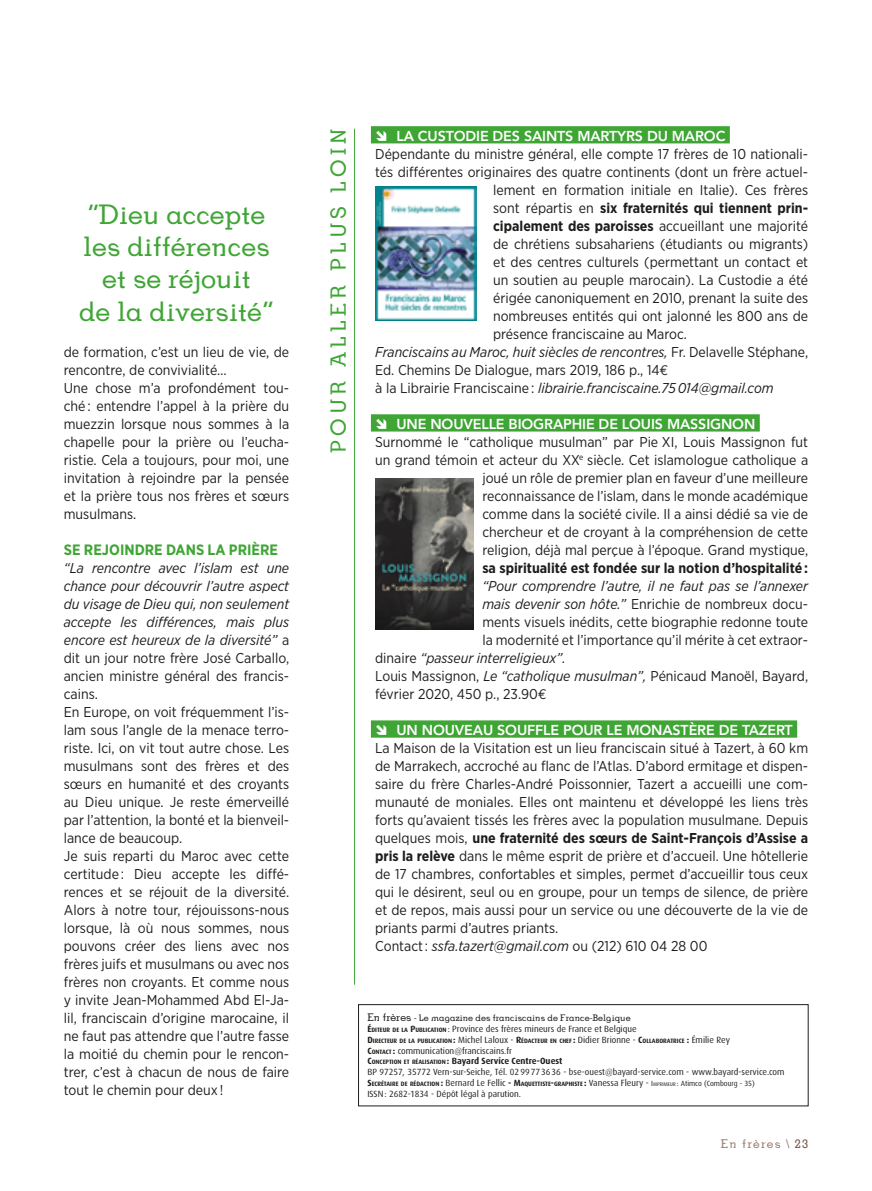
<style>
.page{position:relative;width:872px;height:1191px;background:#fff}
.page>*{position:absolute;margin:0;border:0;box-sizing:border-box;transform-origin:0 0}
.t1{font:27px/32.4px "BDP Old Neo Regular";color:#3fa535;text-align:center}
.t2{font:21px "BDP Old Neo Regular";letter-spacing:.2em;color:#3fa535}
.t3{font:700 15px "Gotham Narrow";color:#3fa535}
.t4{font:14.25px/18px "Gotham Narrow";color:#1d1d1b}
.t5{font:italic 14.25px "Gotham Narrow";color:#1d1d1b}
.t6{font:700 14.25px "Gotham Narrow";color:#1d1d1b}
.t7{font:800 14.25px "Avenir";letter-spacing:-.01em;color:#fff}
.t8{font:12px "BDP Old Neo Regular";letter-spacing:.1em;color:#997b6b}
.t9{font:9px/10.8px "Dax";color:#1d1d1b}
.t10{font:9px "BDP Old Neo Regular";color:#1d1d1b}
.t11{font:700 6.3px "Dax";color:#1d1d1b}
.s1{font-style:italic}
.s2{font-weight:400}
.s3{font-style:normal}
.s4{font-family:"Euro Mono"}
.s5{font-weight:700}
.s6{font-size:10.5px}
.s7{font-weight:700;font-size:6.3px}
.s8{font-size:9px}
.s9{font-weight:400;font-size:9px}
.s10{font-weight:400;font-size:7.5px}
.s11{font-weight:400;font-size:5.25px}
.s12{color:#71503f}
</style>
<div class="page">
<div style="left:371px;top:126px;width:359px;height:17px;background:#3fa535"></div>
<div style="left:371px;top:414px;width:388px;height:17px;background:#3fa535"></div>
<div style="left:371px;top:720px;width:426px;height:17px;background:#3fa535"></div>
<div style="left:358px;top:1004px;width:450px;height:102px;border:1px solid #1d1d1b"></div>
<hr style="left:354px;top:129px;width:1px;height:855px;background:#3fa535">
<img style="left:375px;top:186px;width:101px;height:135px">
<img style="left:375px;top:478px;width:99px;height:151px">
<h1 class="t1" style="left:79px;top:198px;width:196px">“Dieu accepte les différences et se réjouit<br>de la diversité”</h1>
<p class="t4" style="left:64px;top:343px;width:227px">de formation, c’est un lieu de vie, de rencontre, de convivialité…<br>Une chose m’a profondément tou&shy;ché : entendre l’appel à la prière du muezzin lorsque nous sommes à la chapelle pour la prière ou l’eucha&shy;ristie. Cela a toujours, pour moi, une invitation à rejoindre par la pensée et la prière tous nos frères et sœurs musulmans.</p>
<p class="t3" style="left:64px;top:540px;width:216px">SE REJOINDRE DANS LA PRIÈRE</p>
<p class="t4" style="left:64px;top:559px;width:227px"><span class="s1">“La rencontre avec l’islam est une chance pour découvrir l’autre aspect du visage de Dieu qui, non seulement accepte les différences, mais plus encore est heureux de la diversité”</span> a dit un jour notre frère José Carballo, ancien ministre général des francis&shy;cains.<br>En Europe, on voit fréquemment l’is&shy;lam sous l’angle de la menace terro&shy;riste. Ici, on vit tout autre chose. Les musulmans sont des frères et des sœurs en humanité et des croyants au Dieu unique. Je reste émerveillé par l’attention, la bonté et la bienveil&shy;lance de beaucoup.<br>Je suis reparti du Maroc avec cette certitude : Dieu accepte les diffé&shy;rences et se réjouit de la diversité.<br>Alors à notre tour, réjouissons-nous lorsque, là où nous sommes, nous pouvons créer des liens avec nos frères juifs et musulmans ou avec nos frères non croyants. Et comme nous y invite Jean-Mohammed Abd El-Ja&shy;lil, franciscain d’origine marocaine, il ne faut pas attendre que l’autre fasse la moitié du chemin pour le rencon&shy;trer, c’est à chacun de nous de faire tout le chemin pour deux !</p>
<h2 class="t2" style="left:325px;top:453px;width:326px;rotate:-90deg">POUR ALLER PLUS LOIN</h2>
<p class="t7" style="left:396px;top:128px;width:330px">LA CUSTODIE DES SAINTS MARTYRS DU MAROC</p>
<p class="t4" style="left:375px;top:145px;width:434px">Dépendante du ministre général, elle compte 17 frères de 10 nationali-</p>
<p class="t4" style="left:375px;top:163px;width:434px">tés différentes originaires des quatre continents (dont un frère actuel-</p>
<p class="t4" style="left:493px;top:181px;width:316px">lement en formation initiale en Italie). Ces frères</p>
<p class="t6" style="left:493px;top:199px;width:316px"><span class="s2">sont répartis en</span> six fraternités qui tiennent prin-</p>
<p class="t6" style="left:493px;top:217px;width:316px">cipalement des paroisses <span class="s2">accueillant une majorité</span></p>
<p class="t4" style="left:493px;top:235px;width:316px">de chrétiens subsahariens (étudiants ou migrants)</p>
<p class="t4" style="left:493px;top:253px;width:317px">et des centres culturels (permettant un contact et</p>
<p class="t4" style="left:493px;top:271px;width:316px">un soutien au peuple marocain). La Custodie a été</p>
<p class="t4" style="left:493px;top:289px;width:316px">érigée canoniquement en 2010, prenant la suite des</p>
<p class="t4" style="left:493px;top:307px;width:316px">nombreuses entités qui ont jalonné les 800 ans de</p>
<p class="t4" style="left:493px;top:325px;width:195px">présence franciscaine au Maroc.</p>
<p class="t5" style="left:375px;top:343px;width:434px">Franciscains au Maroc, huit siècles de rencontres, <span class="s3">Fr. Delavelle Stéphane,</span></p>
<p class="t4" style="left:375px;top:361px;width:295px">Ed. Chemins De Dialogue, mars 2019, 186 p., 14<span class="s4">€</span></p>
<p class="t5" style="left:375px;top:379px;width:400px"><span class="s3">à la Librairie Franciscaine :</span> librairie.franciscaine.75 014@gmail.com</p>
<p class="t7" style="left:396px;top:416px;width:360px">UNE NOUVELLE BIOGRAPHIE DE LOUIS MASSIGNON</p>
<p class="t4" style="left:375px;top:433px;width:434px;text-align:right">Surnommé le “catholique musulman” par Pie XI, Louis Massignon fut un grand témoin et acteur du XX<sup>e</sup> siècle. Cet islamologue catholique a joué un rôle de premier plan en faveur d’une meilleure<br>reconnaissance de l’islam, dans le monde académique<br>comme dans la société civile. Il a ainsi dédié sa vie de<br>chercheur et de croyant à la compréhension de cette<br>religion, déjà mal perçue à l’époque. Grand mystique,</p>
<p class="t6" style="left:482px;top:559px;width:327px">sa spiritualité est fondée sur la notion d’hospitalité :</p>
<p class="t5" style="left:482px;top:577px;width:327px">“Pour comprendre l’autre, il ne faut pas se l’annexer</p>
<p class="t4" style="left:482px;top:595px;width:327px"><span class="s1">mais devenir son hôte.”</span> Enrichie de nombreux docu-</p>
<p class="t4" style="left:482px;top:613px;width:327px">ments visuels inédits, cette biographie redonne toute</p>
<p class="t4" style="left:482px;top:631px;width:327px">la modernité et l’importance qu’il mérite à cet extraor-</p>
<p class="t5" style="left:375px;top:649px;width:192px"><span class="s3">dinaire</span> “passeur interreligieux”.</p>
<p class="t4" style="left:375px;top:667px;width:434px">Louis Massignon, <span class="s1">Le “catholique musulman”,</span> Pénicaud Manoël, Bayard,</p>
<p class="t4" style="left:375px;top:685px;width:173px">février 2020, 450 p., 23.90<span class="s4">€</span></p>
<p class="t7" style="left:396px;top:722px;width:398px">UN NOUVEAU SOUFFLE POUR LE MONASTÈRE DE TAZERT</p>
<p class="t4" style="left:375px;top:739px;width:434px">La Maison de la Visitation est un lieu franciscain situé à Tazert, à 60 km de Marrakech, accroché au flanc de l’Atlas. D’abord ermitage et dispen&shy;saire du frère Charles-André Poissonnier, Tazert a accueilli une com&shy;munauté de moniales. Elles ont maintenu et développé les liens très forts qu’avaient tissés les frères avec la population musulmane. Depuis quelques mois, <span class="s5">une fraternité des sœurs de Saint-François d’Assise a pris la relève</span> dans le même esprit de prière et d’accueil. Une hôtellerie de 17 chambres, confortables et simples, permet d’accueillir tous ceux qui le désirent, seul ou en groupe, pour un temps de silence, de prière et de repos, mais aussi pour un service ou une découverte de la vie de priants parmi d’autres priants.<br>Contact : <span class="s1">ssfa.tazert@gmail.com</span> ou (212) 610 04 28 00</p>
<p class="t10" style="left:367px;top:1012px;width:265px"><span class="s6">En frères</span> - Le magazine des franciscains de France-Belgique</p>
<p class="t9" style="left:367px;top:1023px;width:271px"><span class="s5">É</span><span class="s7">DITEUR DE LA</span> <span class="s5">P</span><span class="s7">UBLICATION</span> : Province des frères mineurs de France et Belgique</p>
<p class="t11" style="left:367px;top:1037px;width:364px"><span class="s8">D</span>IRECTEUR DE LA PUBLICATION <span class="s8">:</span> <span class="s9">Michel Laloux -</span> <span class="s8">R</span>ÉDACTEUR EN CHEF <span class="s8">:</span> <span class="s9">Didier Brionne -</span> <span class="s8">C</span>OLLABORATRICE <span class="s8">:</span> <span class="s9">Émilie Rey</span></p>
<p class="t9" style="left:367px;top:1045px;width:419px"><span class="s5">C</span><span class="s7">ONTACT</span> <span class="s5">:</span> communication@franciscains.fr<br><span class="s5">C</span><span class="s7">ONCEPTION ET RÉALISATION</span> <span class="s5">:</span> <span class="s5">Bayard Service Centre-Ouest<br></span>BP 97257, 35772 Vern-sur-Seiche, Tél. 0299773636 - bse-ouest@bayard-service.com - www.bayard-service.com</p>
<p class="t11" style="left:367px;top:1080px;width:389px"><span class="s8">S</span>ECRÉTAIRE DE RÉDACTION <span class="s8">:</span> <span class="s9">Bernard Le Fellic</span> <span class="s8">- M</span>AQUETTISTE<span class="s8">-</span>GRAPHISTE <span class="s8">:</span> <span class="s9">Vanessa Fleury</span> <span class="s9">-</span> <span class="s10">I</span><span class="s11">MPRIMEUR</span> <span class="s10">: Atimco (Combourg - 35)</span></p>
<p class="t9" style="left:367px;top:1088px;width:155px">ISSN: 2682-1834 - Dépôt légal à parution.</p>
<p class="t8" style="left:721px;top:1136px;width:89px">En frères \ <span class="s12">23</span></p>
</div>
